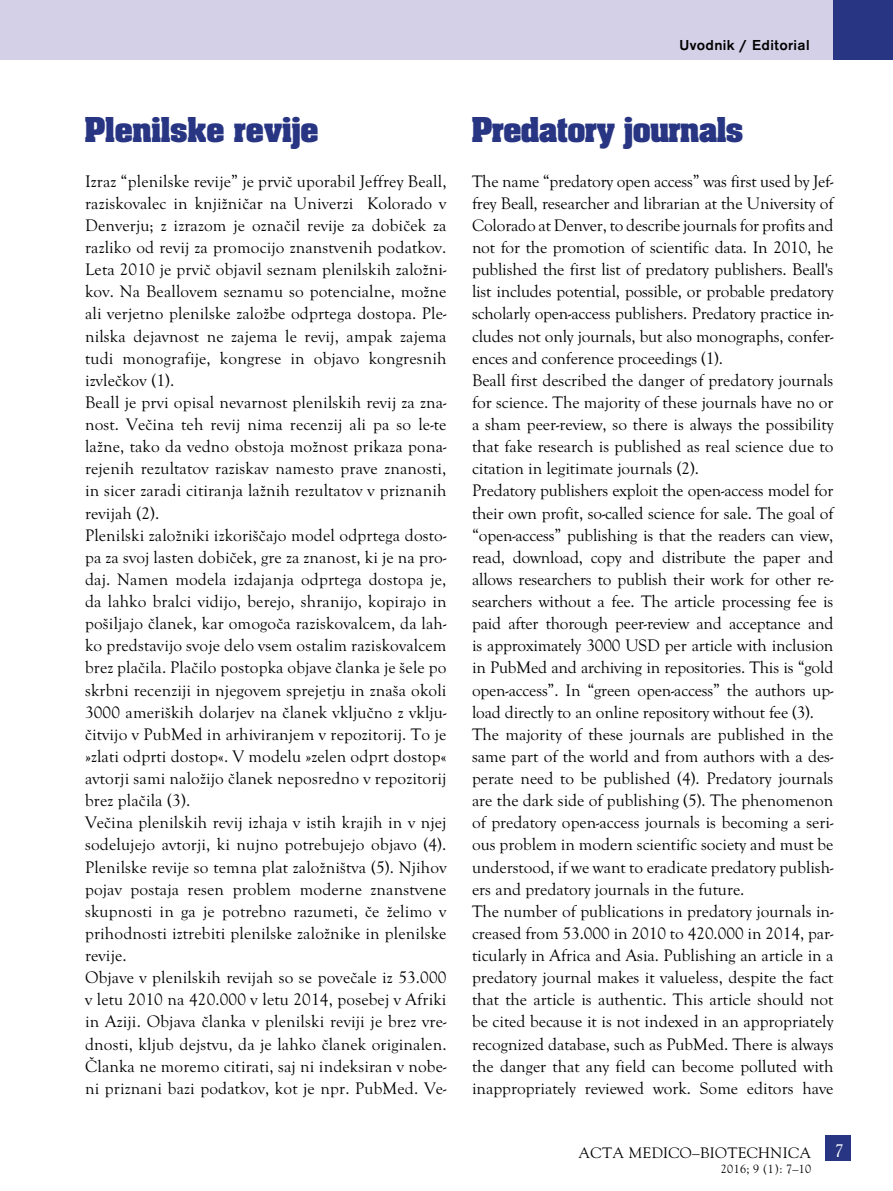
<style>
.page{position:relative;width:893px;height:1191px;background:#fff}
.page>*{position:absolute;margin:0;border:0;box-sizing:border-box;transform-origin:0 0}
.t1{font:700 37.5px "Aachen PCE";color:#283583}
.t2{font:italic 18px "Goudy Old Sty TCE";color:#fff}
.t3{font:17.25px/22px "Goudy Old Sty TCE";color:#000}
.t4{font:15px "MM Goudy";letter-spacing:.025em;color:#000}
.t5{font:500 15px "Accius TCE";letter-spacing:.025em;color:#000}
.t6{font:12px "MM Goudy";letter-spacing:.025em;color:#000}
</style>
<div class="page">
<div style="left:825px;top:1135px;width:26px;height:26px;background:#283583"></div>
<div style="left:0;top:0;width:893px;height:60px;background:#d3d0e7"></div>
<div style="left:833px;top:0;width:60px;height:60px;background:#283583"></div>
<p class="t5" style="left:679px;top:36px;width:132px">Uvodnik / Editorial</p>
<h1 class="t1" style="left:85px;top:111px;width:235px">Plenilske revije</h1>
<p class="t3" style="left:85px;top:170px;width:363px">Izraz “plenilske revije” je prvič uporabil Jeffrey Beall, raziskovalec in knjižničar na Univerzi Kolorado v Denverju; z izrazom je označil revije za dobiček za razliko od revij za promocijo znanstvenih podatkov.<br>Leta 2010 je prvič objavil seznam plenilskih založni&shy;kov. Na Beallovem seznamu so potencialne, možne ali verjetno plenilske založbe odprtega dostopa. Ple&shy;nilska dejavnost ne zajema le revij, ampak zajema tudi monografije, kongrese in objavo kongresnih izvlečkov (1).<br>Beall je prvi opisal nevarnost plenilskih revij za zna&shy;nost. Večina teh revij nima recenzij ali pa so le-te lažne, tako da vedno obstoja možnost prikaza pona&shy;rejenih rezultatov raziskav namesto prave znanosti, in sicer zaradi citiranja lažnih rezultatov v priznanih revijah (2).<br>Plenilski založniki izkoriščajo model odprtega dosto&shy;pa za svoj lasten dobiček, gre za znanost, ki je na pro&shy;daj. Namen modela izdajanja odprtega dostopa je, da lahko bralci vidijo, berejo, shranijo, kopirajo in pošiljajo članek, kar omogoča raziskovalcem, da lah&shy;ko predstavijo svoje delo vsem ostalim raziskovalcem brez plačila. Plačilo postopka objave članka je šele po skrbni recenziji in njegovem sprejetju in znaša okoli 3000 ameriških dolarjev na članek vključno z vklju&shy;čitvijo v PubMed in arhiviranjem v repozitorij. To je »zlati odprti dostop«. V modelu »zelen odprt dostop« avtorji sami naložijo članek neposredno v repozitorij brez plačila (3).<br>Večina plenilskih revij izhaja v istih krajih in v njej sodelujejo avtorji, ki nujno potrebujejo objavo (4).<br>Plenilske revije so temna plat založništva (5). Njihov pojav postaja resen problem moderne znanstvene skupnosti in ga je potrebno razumeti, če želimo v prihodnosti iztrebiti plenilske založnike in plenilske revije.<br>Objave v plenilskih revijah so se povečale iz 53.000 v letu 2010 na 420.000 v letu 2014, posebej v Afriki in Aziji. Objava članka v plenilski reviji je brez vre&shy;dnosti, kljub dejstvu, da je lahko članek originalen.<br>Članka ne moremo citirati, saj ni indeksiran v nobe&shy;ni priznani bazi podatkov, kot je npr. PubMed. Ve-</p>
<h1 class="t1" style="left:472px;top:111px;width:273px">Predatory journals</h1>
<p class="t3" style="left:472px;top:170px;width:363px">The name “predatory open access” was first used by Jef&shy;frey Beall, researcher and librarian at the University of Colorado at Denver, to describe journals for profits and not for the promotion of scientific data. In 2010, he published the first list of predatory publishers. Beall's list includes potential, possible, or probable predatory scholarly open-access publishers. Predatory practice in&shy;cludes not only journals, but also monographs, confer&shy;ences and conference proceedings (1).<br>Beall first described the danger of predatory journals for science. The majority of these journals have no or a sham peer-review, so there is always the possibility that fake research is published as real science due to citation in legitimate journals (2).<br>Predatory publishers exploit the open-access model for their own profit, so-called science for sale. The goal of “open-access” publishing is that the readers can view, read, download, copy and distribute the paper and allows researchers to publish their work for other re&shy;searchers without a fee. The article processing fee is paid after thorough peer-review and acceptance and is approximately 3000 USD per article with inclusion in PubMed and archiving in repositories. This is “gold open-access”. In “green open-access” the authors up&shy;load directly to an online repository without fee (3).<br>The majority of these journals are published in the same part of the world and from authors with a des&shy;perate need to be published (4). Predatory journals are the dark side of publishing (5). The phenomenon of predatory open-access journals is becoming a seri&shy;ous problem in modern scientific society and must be understood, if we want to eradicate predatory publish&shy;ers and predatory journals in the future.<br>The number of publications in predatory journals in&shy;creased from 53.000 in 2010 to 420.000 in 2014, par&shy;ticularly in Africa and Asia. Publishing an article in a predatory journal makes it valueless, despite the fact that the article is authentic. This article should not be cited because it is not indexed in an appropriately recognized database, such as PubMed. There is always the danger that any field can become polluted with inappropriately reviewed work. Some editors have</p>
<p class="t4" style="left:578px;top:1143px;width:234px">ACTA MEDICO–BIOTECHNICA</p>
<p class="t6" style="left:721px;top:1160px;width:92px">2016; 9 (1): 7–10</p>
<p class="t2" style="left:834px;top:1139px;width:10px">7</p>
</div>
